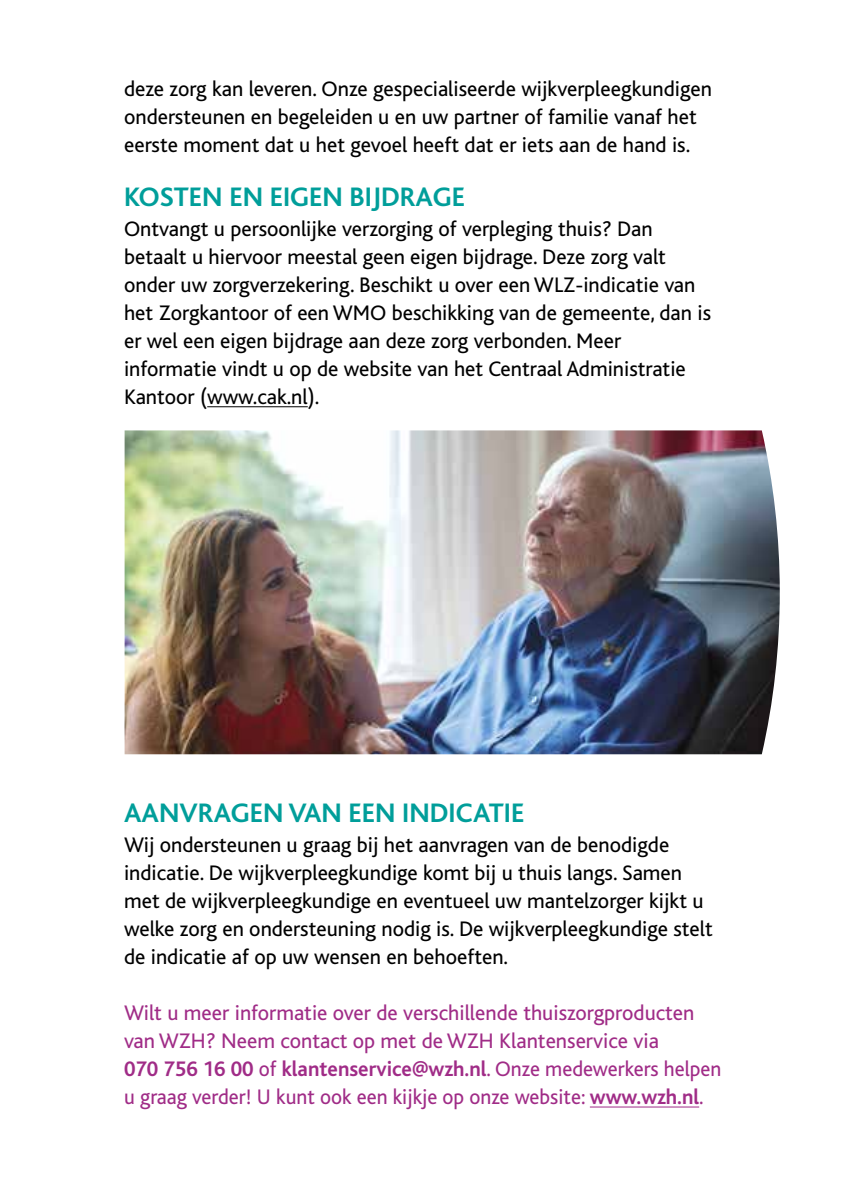
<style>
.page{position:relative;width:842px;height:1191px;background:#fff}
.page>*{position:absolute;margin:0;border:0;box-sizing:border-box;transform-origin:0 0}
.t1{font:700 28px "Bliss";color:#009e9a}
.t2{font:22px/28px "Bliss";color:#000}
.t3{font:22px/28px "Bliss";color:#a02c87}
.s1{font-weight:700}
</style>
<div class="page">
<hr style="left:207px;top:406px;width:101px;height:1px;background:#000">
<img style="left:125px;top:430px;width:655px;height:324px">
<hr style="left:590px;top:1106px;width:109px;height:1px;background:#a02c87">
<p class="t2" style="left:124px;top:75px;width:589px">deze zorg kan leveren. Onze gespecialiseerde wijkverpleegkundigen ondersteunen en begeleiden u en uw partner of familie vanaf het eerste moment dat u het gevoel heeft dat er iets aan de hand is.</p>
<p class="t1" style="left:124px;top:182px;width:343px">KOSTEN EN EIGEN BIJDRAGE</p>
<p class="t2" style="left:124px;top:215px;width:588px">Ontvangt u persoonlijke verzorging of verpleging thuis? Dan betaalt u hiervoor meestal geen eigen bijdrage. Deze zorg valt onder uw zorgverzekering. Beschikt u over een WLZ-indicatie van het Zorgkantoor of een WMO beschikking van de gemeente, dan is er wel een eigen bijdrage aan deze zorg verbonden. Meer informatie vindt u op de website van het Centraal Administratie Kantoor (www.cak.nl).</p>
<p class="t1" style="left:124px;top:798px;width:402px">AANVRAGEN VAN EEN INDICATIE</p>
<p class="t2" style="left:124px;top:831px;width:590px">Wij ondersteunen u graag bij het aanvragen van de benodigde indicatie. De wijkverpleegkundige komt bij u thuis langs. Samen met de wijkverpleegkundige en eventueel uw mantelzorger kijkt u welke zorg en ondersteuning nodig is. De wijkverpleegkundige stelt de indicatie af op uw wensen en behoeften.</p>
<p class="t3" style="left:124px;top:999px;width:599px">Wilt u meer informatie over de verschillende thuiszorgproducten van WZH? Neem contact op met de WZH Klantenservice via<br><span class="s1">070 756 16 00</span> of <span class="s1">klantenservice@wzh.nl</span>. Onze medewerkers helpen u graag verder! U kunt ook een kijkje op onze website: <span class="s1">www.wzh.nl</span>.</p>
</div>
